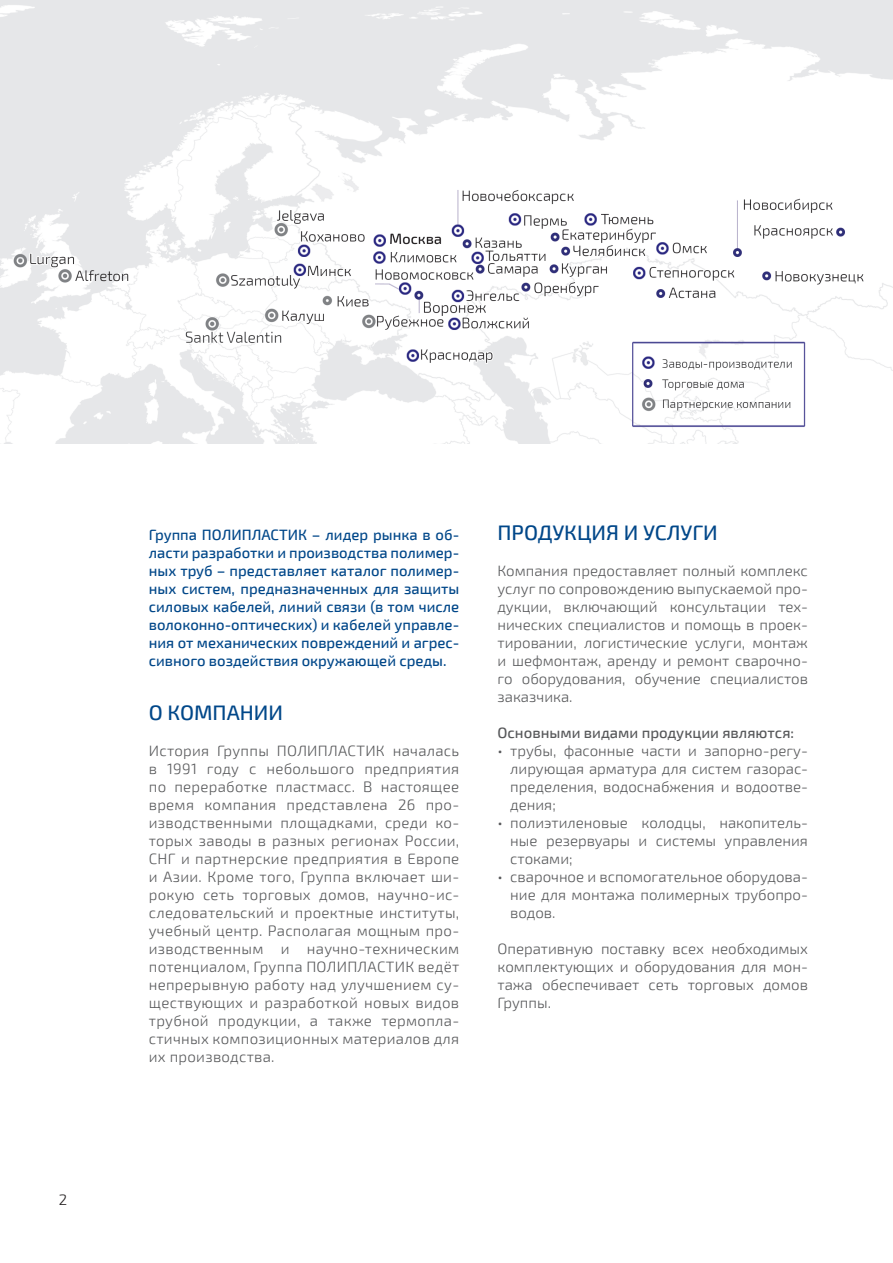
<style>
.page{position:relative;width:893px;height:1263px;background:#fff}
.page>*{position:absolute;margin:0;border:0;box-sizing:border-box;transform-origin:0 0}
.t1{font:500 21px "Exo 2";color:#004789}
.t2{font:300 15px/18px "Exo 2";color:#57585a;text-align:justify}
.t3{font:500 15px/18px "Exo 2";color:#004789;text-align:justify}
.t4{font:500 15px "Exo 2";color:#57585a}
.t5{font:300 15px "Exo 2";color:#231f20}
</style>
<div class="page">
<img style="left:0;top:0;width:893px;height:443px">
<p class="t5" style="left:59px;top:1191px;width:10px">2</p>
<p class="t3" style="left:149px;top:526px;width:312px">Группа ПОЛИПЛАСТИК – лидер рынка в об&shy;ласти разработки и производства полимер&shy;ных труб – представляет каталог полимер&shy;ных систем, предназначенных для защиты силовых кабелей, линий связи (в том числе волоконно-оптических) и кабелей управле&shy;ния от механических повреждений и агрес&shy;сивного воздействия окружающей среды.</p>
<p class="t1" style="left:149px;top:700px;width:136px">О КОМПАНИИ</p>
<p class="t2" style="left:149px;top:742px;width:312px">История Группы ПОЛИПЛАСТИК началась в 1991 году с небольшого предприятия по переработке пластмасс. В настоящее время компания представлена 26 про&shy;изводственными площадками, среди ко&shy;торых заводы в разных регионах России, СНГ и партнерские предприятия в Европе и Азии. Кроме того, Группа включает ши&shy;рокую сеть торговых домов, научно-ис&shy;следовательский и проектные институты, учебный центр. Располагая мощным про&shy;изводственным и научно-техническим потенциалом, Группа ПОЛИПЛАСТИК ведёт непрерывную работу над улучшением су&shy;ществующих и разработкой новых видов трубной продукции, а также термопла&shy;стичных композиционных материалов для их производства.</p>
<p class="t1" style="left:497px;top:520px;width:222px">ПРОДУКЦИЯ И УСЛУГИ</p>
<p class="t2" style="left:497px;top:562px;width:312px">Компания предоставляет полный комплекс услуг по сопровождению выпускаемой про&shy;дукции, включающий консультации тех&shy;нических специалистов и помощь в проек&shy;тировании, логистические услуги, монтаж и шефмонтаж, аренду и ремонт сварочно&shy;го оборудования, обучение специалистов заказчика.</p>
<p class="t4" style="left:497px;top:724px;width:298px">Основными видами продукции являются:</p>
<p class="t2" style="left:510px;top:742px;width:299px;text-indent:-13px">• трубы, фасонные части и запорно-регу&shy;лирующая арматура для систем газорас&shy;пределения, водоснабжения и водоотве&shy;дения;</p>
<p class="t2" style="left:510px;top:814px;width:299px;text-indent:-13px">• полиэтиленовые колодцы, накопитель&shy;ные резервуары и системы управления стоками;</p>
<p class="t2" style="left:510px;top:868px;width:299px;text-indent:-13px">• сварочное и вспомогательное оборудова&shy;ние для монтажа полимерных трубопро&shy;водов.</p>
<p class="t2" style="left:497px;top:940px;width:312px">Оперативную поставку всех необходимых комплектующих и оборудования для мон&shy;тажа обеспечивает сеть торговых домов Группы.</p>
</div>
